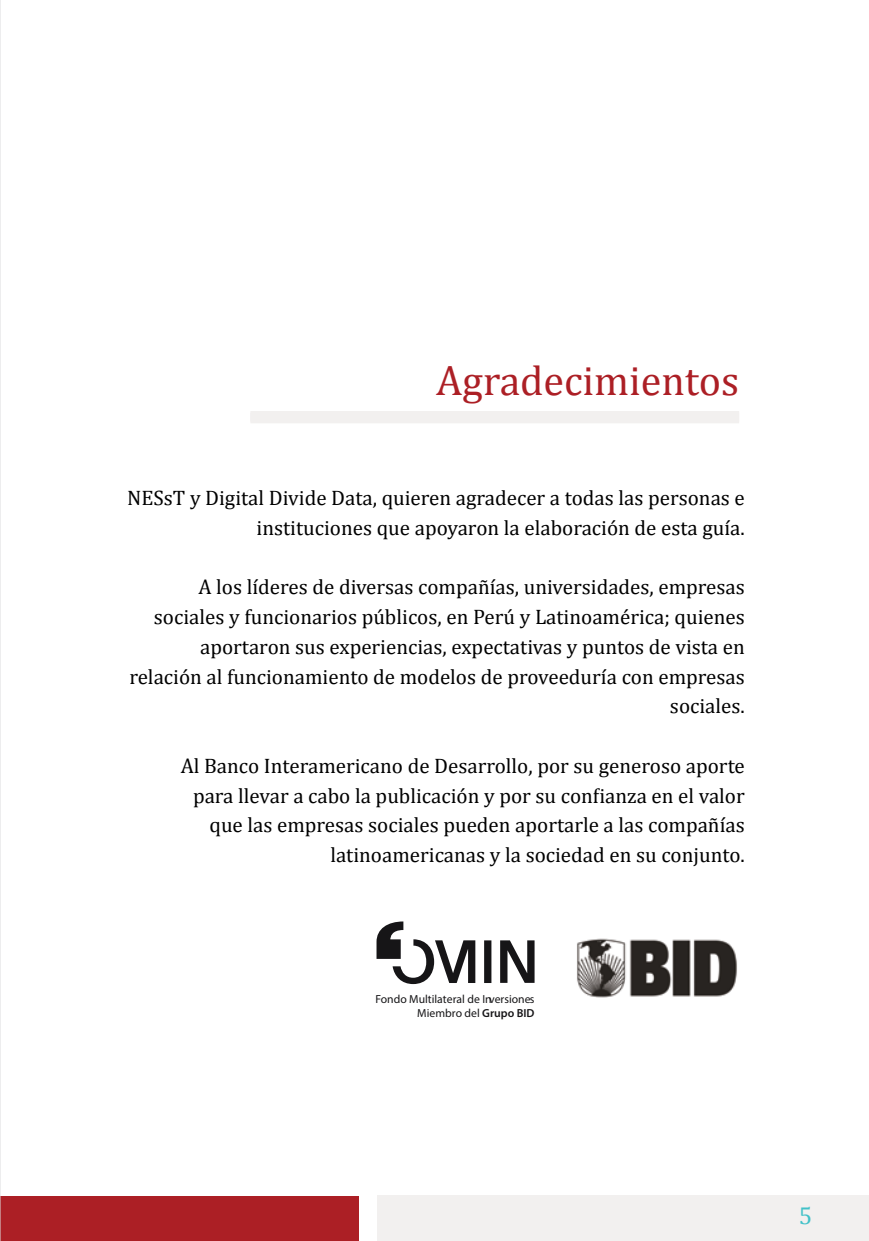
<style>
.page{position:relative;width:869px;height:1241px;background:#fff}
.page>*{position:absolute;margin:0;border:0;box-sizing:border-box;transform-origin:0 0}
.t1{font:42px "Cambria";color:#ac1f25}
.t2{font:24.5px "Cambria";color:#42c1c8}
.t3{font:21px/29.8px "Cambria";color:#000;text-align:right}
.t4{font:11.72px/14px "Myriad Pro";color:#161517;text-align:right}
.s1{font-weight:600}
</style>
<div class="page">
<div style="left:377px;top:1195px;width:491px;height:45px;background:#f2f0ef"></div>
<div style="left:0;top:1195px;width:359px;height:45px;background:#ac1f25"></div>
<div style="left:250px;top:411px;width:488px;height:10px;background:#f2f0ef"></div>
<div style="left:250px;top:413px;width:488px;height:10px;background:#f2f0ef"></div>
<hr style="left:0;top:0;width:1px;height:1240px;background:#dcddde">
<img style="left:577px;top:938px;width:160px;height:60px">
<svg style="left:484px;top:940px;width:7px;height:42px"></svg>
<svg style="left:500px;top:940px;width:34px;height:42px"></svg>
<svg style="left:376px;top:921px;width:99px;height:62px"></svg>
<h1 class="t1" style="left:436px;top:356px;width:304px">Agradecimientos</h1>
<p class="t3" style="left:127px;top:482px;width:619px">NESsT y Digital Divide Data, quieren agradecer a todas las personas e instituciones que apoyaron la elaboración de esta guía.</p>
<p class="t3" style="left:129px;top:572px;width:616px">A los líderes de diversas compañías, universidades, empresas sociales y funcionarios públicos, en Perú y Latinoamérica; quienes aportaron sus experiencias, expectativas y puntos de vista en relación al funcionamiento de modelos de proveeduría con empresas sociales.</p>
<p class="t3" style="left:181px;top:750px;width:565px">Al Banco Interamericano de Desarrollo, por su generoso aporte para llevar a cabo la publicación y por su confianza en el valor que las empresas sociales pueden aportarle a las compañías latinoamericanas y la sociedad en su conjunto.</p>
<p class="t4" style="left:375px;top:991px;width:160px">Fondo Multilateral de Inversiones<br>Miembro del <span class="s1">Grupo BID</span></p>
<p class="t2" style="left:798px;top:1200px;width:15px">5</p>
</div>
